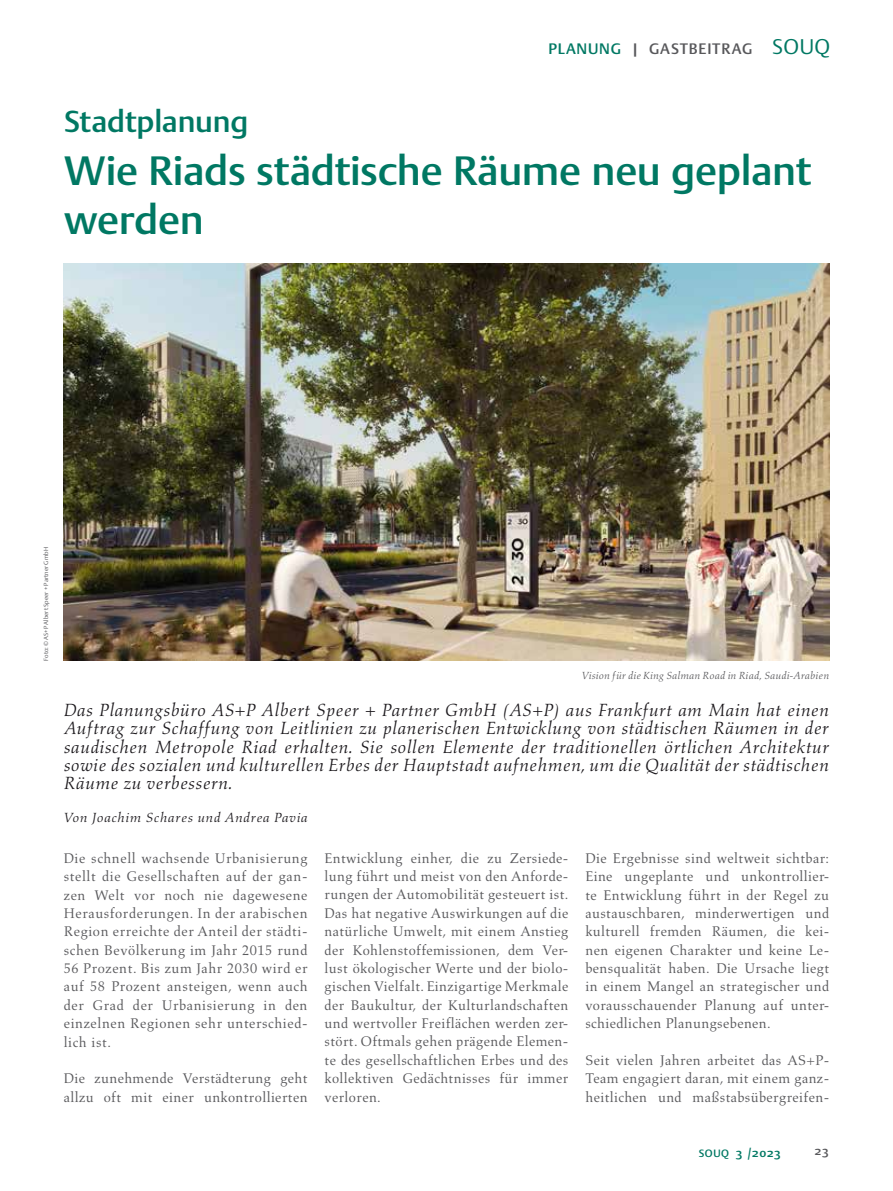
<style>
.page{position:relative;width:893px;height:1191px;background:#fff}
.page>*{position:absolute;margin:0;border:0;box-sizing:border-box;transform-origin:0 0}
.t1{font:500 40.5px/48.6px "DTL Argo TOT";letter-spacing:-.01em;color:#007863}
.t2{font:500 30px "DTL Argo TOT";letter-spacing:-.005em;color:#007863}
.t3{font:italic 18px/18.5px "Aldus LT Std";letter-spacing:.01em;color:#1b181c;text-align:justify}
.t4{font:500 15px "DTL Argo TOT";letter-spacing:.05em;color:#58585b}
.t5{font:14.25px/18.3px "Aldus LT Std";letter-spacing:.025em;color:#58585b;text-align:justify}
.t6{font:italic 13.5px "Aldus LT Std";letter-spacing:.03em;color:#1b181c}
.t7{font:500 12px "DTL Argo TOT";color:#007863}
.t8{font:500 12px "DTL Argo TOT";color:#58585b}
.t9{font:italic 10.5px "Aldus LT Std";letter-spacing:.005em;color:#58585b}
.t10{font:300 6px "DTL Argo TOT";color:#58585b}
.s1{color:#007863}
.s2{font-weight:300;font-size:21px;color:#007863}
.s3{font-size:10.5px}
</style>
<div class="page">
<img style="left:63px;top:264px;width:766px;height:396px">
<p class="t4" style="left:548px;top:40px;width:283px"><span class="s1">PLANUNG</span> | GASTBEITRAG <span class="s2">SOUQ</span></p>
<h2 class="t2" style="left:64px;top:104px;width:186px">Stadtplanung</h2>
<h1 class="t1" style="left:64px;top:147px;width:749px">Wie Riads städtische Räume neu geplant werden</h1>
<p class="t10" style="left:42px;top:660px;width:115px;rotate:-90deg">Foto: © AS+P Albert Speer + Partner GmbH</p>
<p class="t9" style="left:582px;top:670px;width:249px">Vision für die King Salman Road in Riad, Saudi-Arabien</p>
<p class="t3" style="left:64px;top:700px;width:767px">Das Planungsbüro AS+P Albert Speer + Partner GmbH (AS+P) aus Frankfurt am Main hat einen Auftrag zur Schaffung von Leitlinien zu planerischen Entwicklung von städtischen Räumen in der saudischen Metropole Riad erhalten. Sie sollen Elemente der traditionellen örtlichen Architektur sowie des sozialen und kulturellen Erbes der Hauptstadt aufnehmen, um die Qualität der städtischen Räume zu verbessern.</p>
<p class="t6" style="left:64px;top:809px;width:246px">Von Joachim Schares und Andrea Pavia</p>
<p class="t5" style="left:64px;top:849px;width:245px">Die schnell wachsende Urbanisierung stellt die Gesellschaften auf der gan&shy;zen Welt vor noch nie dagewesene Herausforderungen. In der arabischen Region erreichte der Anteil der städti&shy;schen Bevölkerung im Jahr 2015 rund 56 Prozent. Bis zum Jahr 2030 wird er auf 58 Prozent ansteigen, wenn auch der Grad der Urbanisierung in den einzelnen Regionen sehr unterschied&shy;lich ist.</p>
<p class="t5" style="left:64px;top:1069px;width:245px">Die zunehmende Verstädterung geht allzu oft mit einer unkontrollierten</p>
<p class="t5" style="left:325px;top:849px;width:245px">Entwicklung einher, die zu Zersiede&shy;lung führt und meist von den Anforde&shy;rungen der Automobilität gesteuert ist.<br>Das hat negative Auswirkungen auf die natürliche Umwelt, mit einem Anstieg der Kohlenstoffemissionen, dem Ver&shy;lust ökologischer Werte und der biolo&shy;gischen Vielfalt. Einzigartige Merkmale der Baukultur, der Kulturlandschaften und wertvoller Freiflächen werden zer&shy;stört. Oftmals gehen prägende Elemen&shy;te des gesellschaftlichen Erbes und des kollektiven Gedächtnisses für immer verloren.</p>
<p class="t5" style="left:585px;top:849px;width:245px">Die Ergebnisse sind weltweit sichtbar:<br>Eine ungeplante und unkontrollier&shy;te Entwicklung führt in der Regel zu austauschbaren, minderwertigen und kulturell fremden Räumen, die kei&shy;nen eigenen Charakter und keine Le&shy;bensqualität haben. Die Ursache liegt in einem Mangel an strategischer und vorausschauender Planung auf unter&shy;schiedlichen Planungsebenen.</p>
<p class="t5" style="left:585px;top:1051px;width:245px">Seit vielen Jahren arbeitet das AS+P-Team engagiert daran, mit einem ganz&shy;heitlichen und maßstabsübergreifen-</p>
<p class="t7" style="left:699px;top:1145px;width:83px"><span class="s3">SOUQ</span> 3 /2023</p>
<p class="t8" style="left:815px;top:1144px;width:16px">23</p>
</div>
